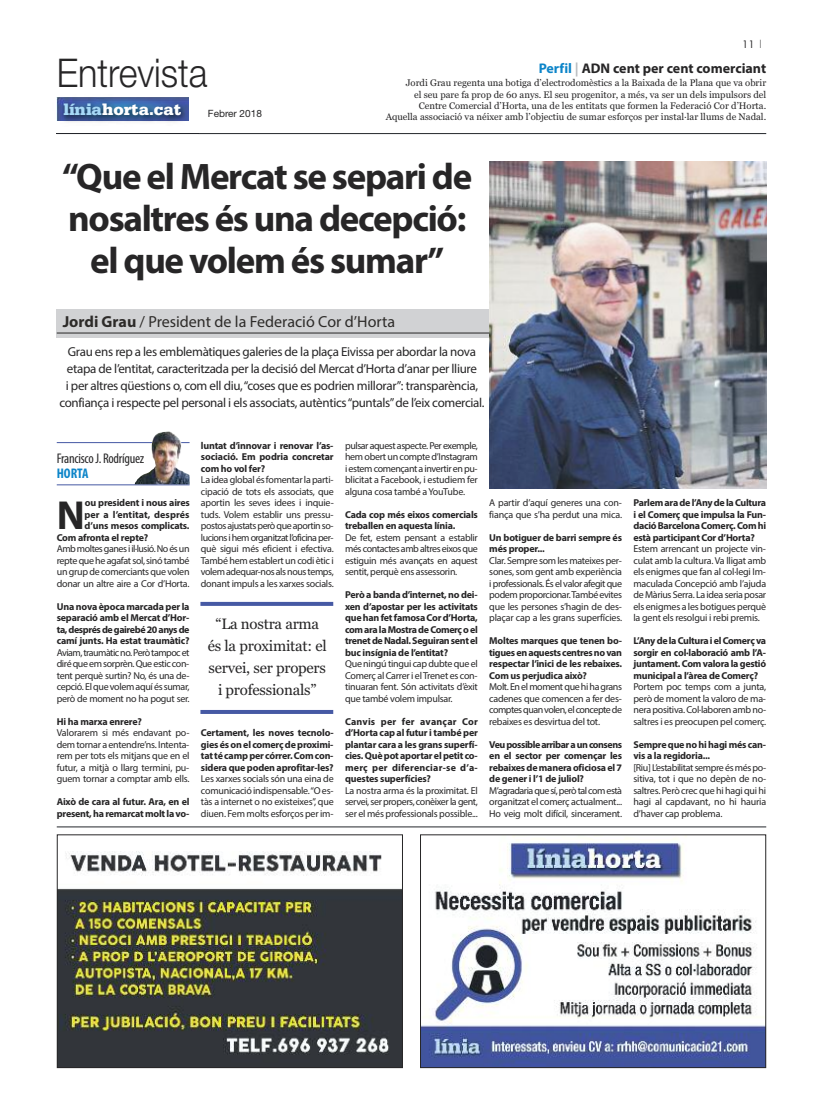
<style>
.page{position:relative;width:823px;height:1106px;background:#fff}
.page>*{position:absolute;margin:0;border:0;box-sizing:border-box;transform-origin:0 0}
.t1{font:700 40.7px "Myriad Pro";color:#272627}
.t2{font:300 39.6px "Helvetica Neue";color:#272627;scale:.91 1}
.t3{font:700 37px/42px "Myriad Pro";letter-spacing:-.035em;color:#272627;text-align:center}
.t4{font:900 17px "Serifa";color:#fff}
.t5{font:16px "Myriad Pro";color:#2d2b29}
.t6{font:15px/22px "Georgia";letter-spacing:-.015em;color:#272627;text-align:center}
.t7{font:700 14px "Myriad Pro";color:#272627}
.t8{font:condensed 14px "Myriad Pro";letter-spacing:-.02em;color:#272627}
.t9{font:700 condensed 14px "Myriad Pro";color:#0d85c9}
.t10{font:13px/17px "Myriad Pro";letter-spacing:-.025em;color:#272627;text-align:center}
.t11{font:10px/11.5px "Myriad Pro";letter-spacing:-.025em;color:#272627;text-align:justify}
.t12{font:700 10px/11.5px "Myriad Pro";letter-spacing:-.02em;color:#272627;text-align:justify}
.t13{font:700 10px "Myriad Pro";letter-spacing:.005em;color:#272627}
.t14{font:10px "Helvetica Neue";color:#272627}
.t15{font:10px "Futura";color:#272627}
.t16{font:9.5px/11.4px "Georgia";color:#272627;text-align:right}
.s1{color:#a7d8f7}
.s2{color:#707070}
.s3{color:#0d85c9}
.s4{color:#b8bbbe}
.s5{font-weight:700}
</style>
<div class="page">
<hr style="left:57px;top:133px;width:708px;height:1px;background:#23262b">
<img style="left:56px;top:97px;width:133px;height:37px">
<img style="left:57px;top:133px;width:132px;height:1px">
<img style="left:57px;top:97px;width:131px;height:24px">
<hr style="left:57px;top:826px;width:708px;height:1px;background:#23262b">
<img style="left:59px;top:851px;width:342px;height:215px">
<div style="left:57px;top:834px;width:346px;height:234px;border:1px solid #272627"></div>
<img style="left:422px;top:836px;width:341px;height:230px">
<div style="left:420px;top:834px;width:345px;height:234px;border:1px solid #272627"></div>
<hr style="left:57px;top:442px;width:132px;height:1px;background:#4659a4">
<div style="left:57px;top:309px;width:433px;height:29px;background:#d1d2d4"></div>
<img style="left:489px;top:161px;width:276px;height:327px">
<hr style="left:200px;top:710px;width:133px;height:4px;background:#4659a4">
<svg style="left:200px;top:602px;width:133px;height:4px"></svg>
<hr style="left:57px;top:332px;width:432px;height:1px;background:#272627">
<hr style="left:57px;top:484px;width:132px;height:1px;background:#4659a4">
<img style="left:135px;top:431px;width:54px;height:53px">
<h2 class="t2" style="left:57px;top:48px;width:167px">Entrevista</h2>
<h3 class="t4" style="left:63px;top:103px;width:119px"><span class="s1">línia</span>horta.cat</h3>
<p class="t14" style="left:208px;top:107px;width:55px">Febrer 2018</p>
<p class="t15" style="left:741px;top:40px;width:23px">11 <span class="s2">|</span></p>
<h3 class="t7" style="left:538px;top:63px;width:229px"><span class="s3">Perfil</span> <span class="s4">|</span> ADN cent per cent comerciant</h3>
<p class="t16" style="left:385px;top:77px;width:382px">Jordi Grau regenta una botiga d’electrodomèstics a la Baixada de la Plana que va obrir<br>el seu pare fa prop de 60 anys. El seu progenitor, a més, va ser un dels impulsors del Centre Comercial d’Horta, una de les entitats que formen la Federació Cor d’Horta.<br>Aquella associació va néixer amb l’objectiu de sumar esforços per instal·lar llums de Nadal.</p>
<h3 class="t3" style="left:62px;top:159px;width:411px">“Que el Mercat se separi de nosaltres és una decepció: el que volem és sumar”</h3>
<h3 class="t5" style="left:63px;top:315px;width:334px"><span class="s5">Jordi Grau</span> / President de la Federació Cor d’Horta</h3>
<p class="t10" style="left:59px;top:344px;width:426px">Grau ens rep a les emblemàtiques galeries de la plaça Eivissa per abordar la nova etapa de l’entitat, caracteritzada per la decisió del Mercat d’Horta d’anar per lliure<br>i per altres qüestions o, com ell diu,“coses que es podrien millorar”: transparència, confiança i respecte pel personal i els associats, autèntics“puntals”de l’eix comercial.</p>
<h3 class="t8" style="left:57px;top:454px;width:89px">FranciscoJ. Rodríguez</h3>
<h3 class="t9" style="left:57px;top:469px;width:33px">HORTA</h3>
<h1 class="t1" style="left:57px;top:500px;width:30px">N</h1>
<p class="t12" style="left:85px;top:498px;width:106px">ou president i nous aires</p>
<p class="t13" style="left:84px;top:510px;width:106px">per a l’entitat, després</p>
<p class="t12" style="left:84px;top:521px;width:106px">d’uns mesos complicats.</p>
<p class="t12" style="left:57px;top:532px;width:93px">Com afronta el repte?</p>
<p class="t11" style="left:57px;top:544px;width:134px">Amb moltes ganes i il·lusió. No és un repte que he agafat sol, sinó també un grup de comerciants que volen donar un altre aire a Cor d’Horta.</p>
<p class="t12" style="left:57px;top:601px;width:134px">Una nova època marcada per la separació amb el Mercat d’Hor&shy;ta,desprésdegairebé20anysde camí junts. Ha estat traumàtic?</p>
<p class="t11" style="left:57px;top:647px;width:134px">Aviam,traumàticno.Peròtampocet diréqueemsorprèn.Queesticcon&shy;tent perquè surtin? No, és una de&shy;cepció.Elquevolemaquíéssumar, però de moment no ha pogut ser.</p>
<p class="t12" style="left:57px;top:716px;width:87px">Hi ha marxa enrere?</p>
<p class="t11" style="left:57px;top:728px;width:134px">Valorarem si més endavant po&shy;dem tornar a entendre’ns. Intenta&shy;rem per tots els mitjans que en el futur, a mitjà o llarg termini, pu&shy;guem tornar a comptar amb ells.</p>
<p class="t12" style="left:57px;top:797px;width:134px">Això de cara al futur. Ara, en el present,haremarcatmoltlavo-</p>
<p class="t12" style="left:201px;top:440px;width:134px">luntat d’innovar i renovar l’as&shy;sociació. Em podria concretar com ho vol fer?</p>
<p class="t11" style="left:201px;top:475px;width:134px">La idea global és fomentar la parti&shy;cipació de tots els associats, que aportin les seves idees i inquie&shy;tuds. Volem establir uns pressu&shy;postos ajustats però que aportin so&shy;lucions i hem organitzat l’oficina per&shy;què sigui més eficient i efectiva.<br>També hem establert un codi ètic i volem adequar-nos als nous temps, donant impuls a les xarxes socials.</p>
<h3 class="t6" style="left:208px;top:612px;width:120px">“La nostra arma és la proximitat: el servei, ser propers i professionals”</h3>
<p class="t12" style="left:201px;top:728px;width:134px">Certament, les noves tecnolo&shy;giesésonel comerçdeproximi&shy;tattécampper córrer.Comcon&shy;sidera que poden aprofitar-les?</p>
<p class="t11" style="left:201px;top:774px;width:134px">Les xarxes socials són una eina de comunicació indispensable.“O es&shy;tàs a internet o no existeixes”, que diuen. Fem molts esforços per im-</p>
<p class="t11" style="left:345px;top:440px;width:134px">pulsar aquest aspecte. Per exemple, hem obert un compte d’Instagram i estem començant a invertir en pu&shy;blicitat a Facebook, i estudiem fer alguna cosa també aYouTube.</p>
<p class="t12" style="left:345px;top:509px;width:134px">Cada cop més eixos comercials treballen en aquesta línia.</p>
<p class="t11" style="left:345px;top:532px;width:134px">De fet, estem pensant a establir méscontactesambaltreseixosque estiguin més avançats en aquest sentit, perquè ens assessorin.</p>
<p class="t12" style="left:345px;top:590px;width:134px">Però a banda d’internet, no dei&shy;xen d’apostar per les activitats quehanfetfamosaCord’Horta, comaralaMostradeComerçoel trenetdeNadal.Seguiransentel buc insígnia de l’entitat?</p>
<p class="t11" style="left:345px;top:659px;width:134px">Que ningú tingui cap dubte que el Comerç al Carrer i elTrenet es con&shy;tinuaran fent. Són activitats d’èxit que també volem impulsar.</p>
<p class="t12" style="left:345px;top:716px;width:134px">Canvis per fer avançar Cor d’Horta cap al futur i també per plantar cara a les grans superfí&shy;cies.Quèpotaportarelpetit co&shy;merç per diferenciar-se d’a&shy;questes superfícies?</p>
<p class="t11" style="left:345px;top:785px;width:134px">La nostra arma és la proximitat. El servei, ser propers, conèixer la gent, ser el més professionals possible...</p>
<p class="t11" style="left:489px;top:498px;width:134px">A partir d’aquí generes una con&shy;fiança que s’ha perdut una mica.</p>
<p class="t12" style="left:489px;top:532px;width:134px">Un botiguer de barri sempre és més proper...</p>
<p class="t11" style="left:489px;top:555px;width:134px">Clar. Sempre som les mateixes per&shy;sones, som gent amb experiència i professionals. És el valor afegit que podem proporcionar.També evites que les persones s’hagin de des&shy;plaçar cap a les grans superfícies.</p>
<p class="t12" style="left:489px;top:636px;width:134px">Moltes marques que tenen bo&shy;tiguesenaquests centresnovan respectar l’inici de les rebaixes.<br>Com us perjudica això?</p>
<p class="t11" style="left:489px;top:682px;width:134px">Molt. En el moment que hi ha grans cadenes que comencen a fer des&shy;comptes quan volen, el concepte de rebaixes es desvirtua del tot.</p>
<p class="t12" style="left:489px;top:739px;width:134px">Veupossiblearribaraunconsens en el sector per començar les rebaixesdemaneraoficiosael7 de gener i l’1 de juliol?</p>
<p class="t11" style="left:489px;top:785px;width:134px">M’agradaria que sí, però tal com està organitzat el comerç actualment...<br>Ho veig molt difícil, sincerament.</p>
<p class="t12" style="left:633px;top:498px;width:134px">Parlemaradel’AnydelaCultura i el Comerç que impulsa la Fun&shy;dacióBarcelonaComerç.Comhi està participant Cor d’Horta?</p>
<p class="t11" style="left:633px;top:544px;width:134px">Estem arrencant un projecte vin&shy;culat amb la cultura.Va lligat amb els enigmes que fan al col·legi Im&shy;maculada Concepció amb l’ajuda de Màrius Serra. La idea seria posar els enigmes a les botigues perquè la gent els resolgui i rebi premis.</p>
<p class="t12" style="left:633px;top:636px;width:134px">L’AnydelaCulturaielComerçva sorgir en col·laboració amb l’A&shy;juntament.Comvaloralagestió municipal a l’àrea de Comerç?</p>
<p class="t11" style="left:633px;top:682px;width:134px">Portem poc temps com a junta, però de moment la valoro de ma&shy;nera positiva. Col·laboren amb no&shy;saltres i es preocupen pel comerç.</p>
<p class="t12" style="left:633px;top:739px;width:134px">Semprequenohihagimés can&shy;vis a la regidoria...</p>
<p class="t11" style="left:633px;top:762px;width:134px">[Riu] L’estabilitat sempre és més po&shy;sitiva, tot i que no depèn de no&shy;saltres. Però crec que hi hagi qui hi hagi al capdavant, no hi hauria d’haver cap problema.</p>
</div>
